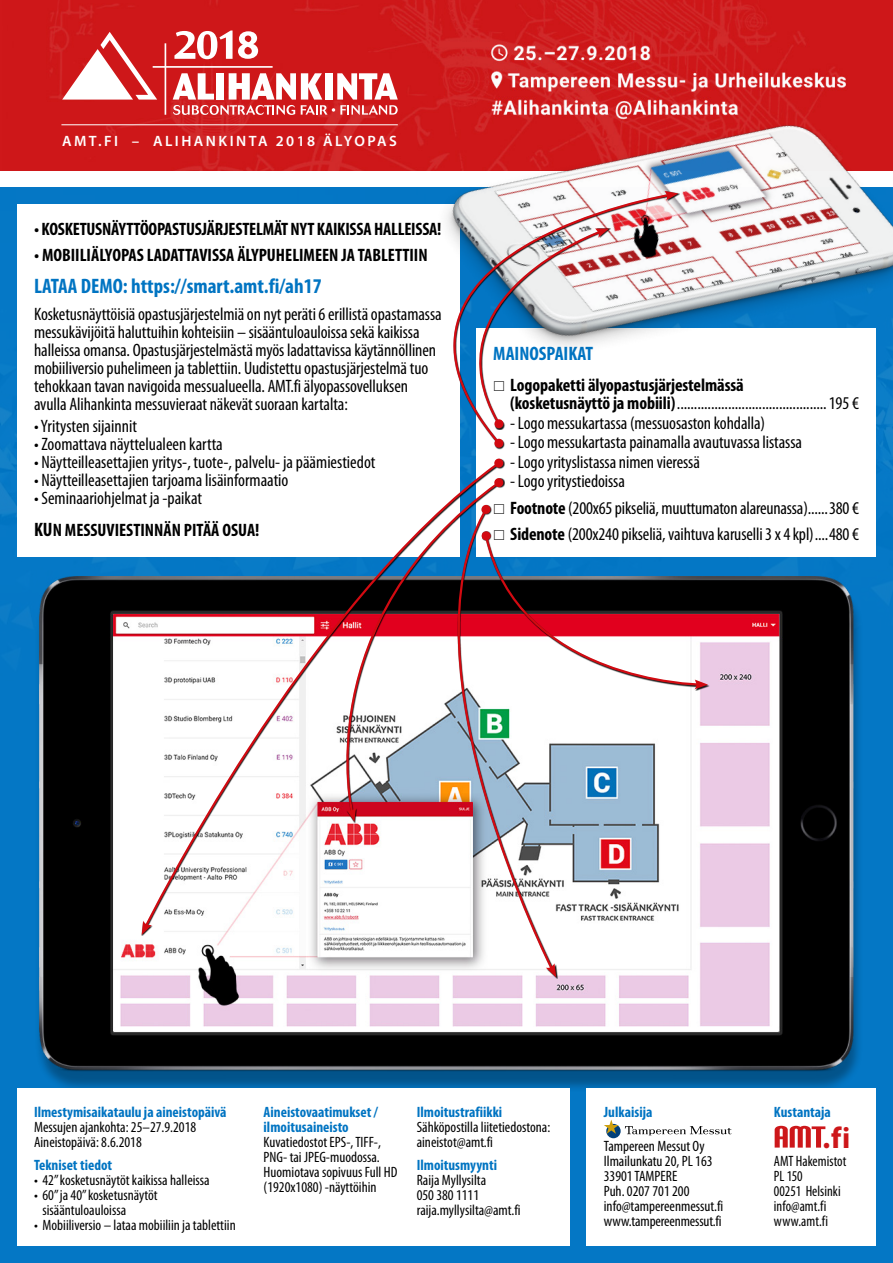
<style>
.page{position:relative;width:893px;height:1263px;background:#fff}
.page>*{position:absolute;margin:0;border:0;box-sizing:border-box;transform-origin:0 0}
.t1{font:700 30px "Myriad Pro";color:#cd171a}
.t2{font:700 condensed 21px "Myriad Pro";color:#0074c2}
.t3{font:700 condensed 19.5px "Myriad Pro";color:#0074c2}
.t4{font:condensed 18px/18px "Myriad Pro";letter-spacing:-.005em;color:#000}
.t5{font:700 condensed 18px/18px "Myriad Pro";letter-spacing:-.005em;color:#000}
.t6{font:condensed 15px/15px "Myriad Pro";color:#000}
.t7{font:700 condensed 15px/15px "Myriad Pro";color:#0074c2}
.t8{font:condensed 15px/15px "Myriad Pro";color:#000;scale:.95 1}
.t9{font:600 15px "Myriad Pro";letter-spacing:.165em;color:#fff}
.s1{font-weight:700;font-size:19.5px}
.s2{font-weight:700}
.s3{font-weight:400}
</style>
<div class="page">
<img style="left:0;top:0;width:893px;height:170px">
<svg style="left:62px;top:31px;width:336px;height:84px"></svg>
<hr style="left:61px;top:124px;width:337px;height:1px;background:#fff">
<div style="left:0;top:187px;width:893px;height:1076px;background:#0074c2"></div>
<div style="left:34px;top:583px;width:829px;height:510px;background:#000;opacity:.3"></div>
<img style="left:40px;top:576px;width:813px;height:495px">
<div style="left:17px;top:204px;width:442px;height:353px;background:#fff"></div>
<div style="left:476px;top:329px;width:400px;height:228px;background:#fff"></div>
<div style="left:458px;top:505px;width:100px;height:474px;background:#000;opacity:.9"></div>
<svg style="left:398px;top:506px;width:156px;height:465px;background:#dde0e3"></svg>
<svg style="left:546px;top:963px;width:10px;height:14px"></svg>
<div style="left:17px;top:1089px;width:553px;height:157px;background:#fff"></div>
<div style="left:587px;top:1089px;width:289px;height:157px;background:#fff"></div>
<svg style="left:625px;top:1126px;width:106px;height:9px"></svg>
<svg style="left:606px;top:1124px;width:15px;height:14px"></svg>
<svg style="left:604px;top:1119px;width:15px;height:15px"></svg>
<svg style="left:775px;top:1126px;width:50px;height:21px"></svg>
<img style="left:402px;top:23px;width:491px;height:433px">
<div style="left:482px;top:531px;width:227px;height:160px;background:#fff"></div>
<svg style="left:505px;top:557px;width:203px;height:132px"></svg>
<div style="left:142px;top:458px;width:363px;height:478px;background:#000;opacity:.9"></div>
<svg style="left:143px;top:460px;width:359px;height:469px"></svg>
<div style="left:494px;top:459px;width:9px;height:9px;background:#d20a11;border-radius:50%"></div>
<svg style="left:142px;top:921px;width:10px;height:14px"></svg>
<div style="left:346px;top:478px;width:159px;height:345px;background:#000;opacity:.9"></div>
<svg style="left:307px;top:479px;width:195px;height:336px"></svg>
<div style="left:494px;top:478px;width:9px;height:9px;background:#d20a11;border-radius:50%"></div>
<svg style="left:346px;top:807px;width:10px;height:15px"></svg>
<div style="left:453px;top:191px;width:227px;height:258px;background:#000;opacity:.9"></div>
<svg style="left:402px;top:193px;width:269px;height:253px"></svg>
<div style="left:494px;top:439px;width:9px;height:9px;background:#d20a11;border-radius:50%"></div>
<svg style="left:664px;top:191px;width:14px;height:10px"></svg>
<p class="t9" style="left:62px;top:132px;width:336px">AMT.FI – ALIHANKINTA 2018 ÄLYOPAS</p>
<p class="t5" style="left:34px;top:219px;width:409px">• KOSKETUSNÄYTTÖOPASTUSJÄRJESTELMÄT NYT KAIKISSA HALLEISSA!</p>
<p class="t5" style="left:34px;top:246px;width:395px">• MOBIILIÄLYOPAS LADATTAVISSA ÄLYPUHELIMEEN JA TABLETTIIN</p>
<p class="t2" style="left:34px;top:273px;width:289px">LATAA DEMO: https://smart.amt.fi/ah17</p>
<p class="t4" style="left:34px;top:305px;width:409px">Kosketusnäyttöisiä opastusjärjestelmiä on nyt peräti 6 erillistä opastamassa messukävijöitä haluttuihin kohteisiin – sisääntuloauloissa sekä kaikissa halleissa omansa. Opastusjärjestelmästä myös ladattavissa käytännöllinen mobiiliversio puhelimeen ja tablettiin. Uudistettu opastusjärjestelmä tuo tehokkaan tavan navigoida messualueella. AMT.fi älyopassovelluksen avulla Alihankinta messuvieraat näkevät suoraan kartalta:</p>
<p class="t4" style="left:34px;top:417px;width:104px">• Yritysten sijainnit</p>
<p class="t4" style="left:34px;top:435px;width:190px">• Zoomattava näyttelualeen kartta</p>
<p class="t4" style="left:34px;top:453px;width:343px">• Näytteilleasettajien yritys-, tuote-, palvelu- ja päämiestiedot</p>
<p class="t4" style="left:34px;top:471px;width:256px">• Näytteilleasettajien tarjoama lisäinformaatio</p>
<p class="t4" style="left:34px;top:482px;width:227px;line-height:32.2px">• Seminaariohjelmat ja -paikat<br><span class="s1">KU</span><span class="s2">N MESSUVIESTINNÄN PITÄÄ OSUA!</span></p>
<p class="t3" style="left:493px;top:342px;width:101px">MAINOSPAIKAT</p>
<p class="t5" style="left:510px;top:376px;width:350px;text-indent:-17px">⎕ Logopaketti älyopastusjärjestelmässä<br>(kosketusnäyttö ja mobiili)<span class="s3">............................................195 €</span></p>
<p class="t4" style="left:510px;top:413px;width:256px">- Logo messukartassa (messuosaston kohdalla)</p>
<p class="t4" style="left:510px;top:433px;width:293px">- Logo messukartasta painamalla avautuvassa listassa</p>
<p class="t4" style="left:510px;top:452px;width:191px">- Logo yrityslistassa nimen vieressä</p>
<p class="t4" style="left:493px;top:468px;width:367px;line-height:26.5px;text-indent:17px">- Logo yritystiedoissa<br>⎕ <span class="s2">Footnote</span> (200x65 pikseliä, muuttumaton alareunassa)......380 € ⎕ <span class="s2">Sidenote</span> (200x240 pikseliä, vaihtuva karuselli 3 x 4 kpl)....480 €</p>
<p class="t7" style="left:34px;top:1104px;width:194px">Ilmestymisaikataulu ja aineistopäivä</p>
<p class="t6" style="left:34px;top:1119px;width:164px">Messujen ajankohta: 25–27.9.2018<br>Aineistopäivä: 8.6.2018</p>
<p class="t7" style="left:34px;top:1157px;width:80px">Tekniset tiedot</p>
<p class="t6" style="left:34px;top:1173px;width:177px">• 42” kosketusnäytöt kaikissa halleissa</p>
<p class="t6" style="left:43px;top:1188px;width:117px;text-indent:-9px">• 60” ja 40” kosketusnäytöt sisääntuloauloissa</p>
<p class="t6" style="left:34px;top:1218px;width:203px">• Mobiiliversio – lataa mobiiliin ja tablettiin</p>
<p class="t7" style="left:264px;top:1104px;width:116px">Aineistovaatimukset / ilmoitusaineisto</p>
<p class="t6" style="left:264px;top:1134px;width:135px">Kuvatiedostot EPS-, TIFF-,<br>PNG- tai JPEG-muodossa.<br>Huomiotava sopivuus Full HD (1920x1080) -näyttöihin</p>
<p class="t7" style="left:417px;top:1104px;width:87px">Ilmoitustrafiikki</p>
<p class="t6" style="left:417px;top:1119px;width:135px">Sähköpostilla liitetiedostona: aineistot@amt.fi</p>
<p class="t7" style="left:417px;top:1157px;width:82px">Ilmoitusmyynti</p>
<p class="t6" style="left:417px;top:1173px;width:105px">Raija Myllysilta<br>050 380 1111 raija.myllysilta@amt.fi</p>
<p class="t7" style="left:604px;top:1104px;width:50px">Julkaisija</p>
<p class="t6" style="left:604px;top:1138px;width:121px">Tampereen Messut Oy<br>Ilmailunkatu 20, PL 163<br>33901 TAMPERE<br>Puh. 0207 701 200 info@tampereenmessut.fi www.tampereenmessut.fi</p>
<p class="t7" style="left:774px;top:1104px;width:59px">Kustantaja</p>
<h1 class="t1" style="left:822px;top:1118px;width:29px">.fi</h1>
<p class="t8" style="left:774px;top:1153px;width:78px">AMT Hakemistot<br>PL 150<br>00251 Helsinki info@amt.fi www.amt.fi</p>
</div>
